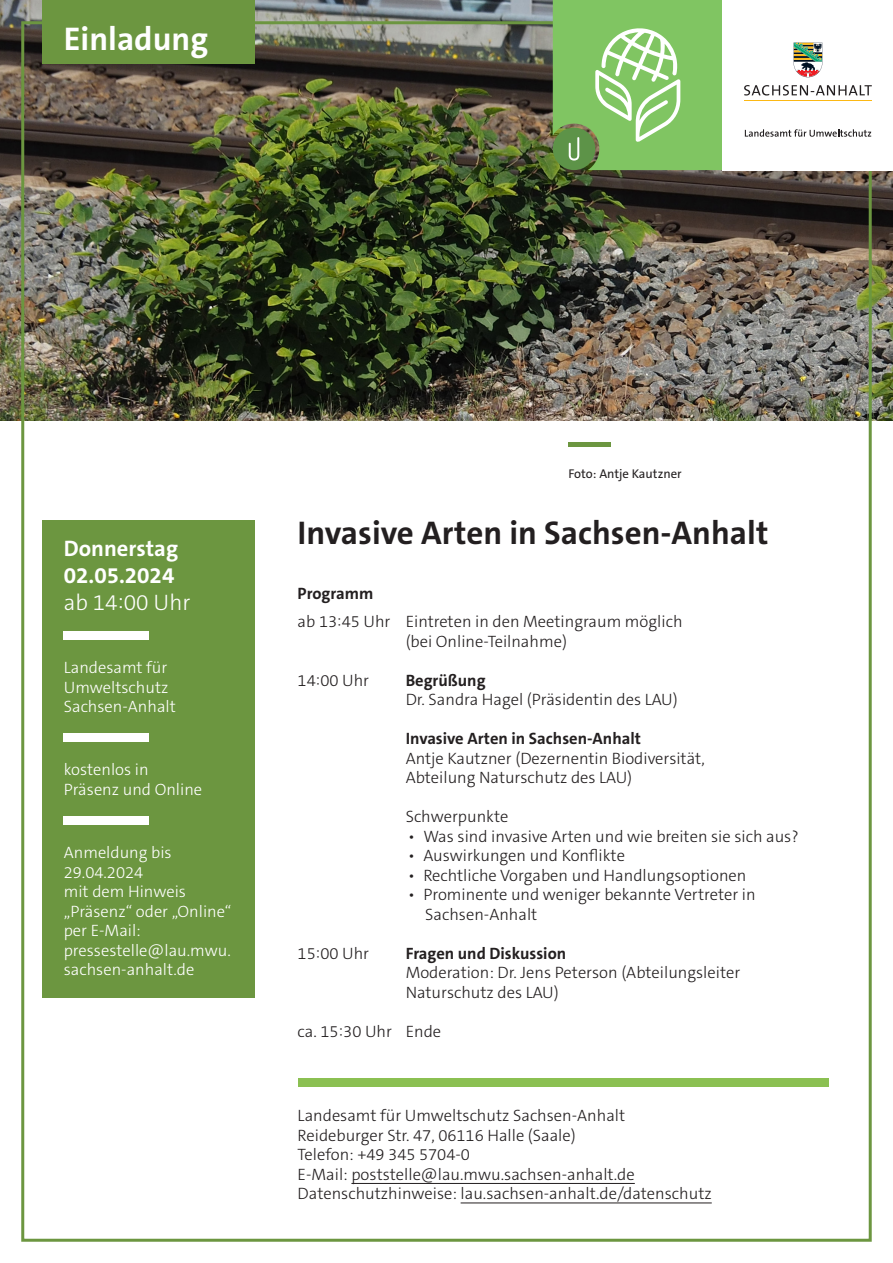
<style>
.page{position:relative;width:893px;height:1263px;background:#fff}
.page>*{position:absolute;margin:0;border:0;box-sizing:border-box;transform-origin:0 0}
.H2_Überschrift_schwarz{font:700 33px "The Sans C5";color:#231f20}
.H1-Überschrift{font:700 33px "The Sans C5";color:#fff}
.p-Hervorhebung_groß{font:700 22.5px "The Sans C5";color:#fff}
.p-Hervorhebung_groß-2{font:300 22.5px "The Sans C5";color:#fff}
.p-Fließtext{font:300 16.5px/19.5px "The Sans C5";color:#231f20}
.p-Fließtext-2{font:300 16.5px/19.5px "The Sans C5";color:#fff}
.p-Fließtext-3{font:700 16.5px "The Sans C5";color:#231f20}
.p_Hervorhebungen{font:700 16.5px "The Sans C5";color:#231f20}
.Copyright{font:12.75px "The Sans C4 s";color:#231f20}
.s1{font-weight:700}
</style>
<div class="page">
<img style="left:0;top:0;width:893px;height:421px">
<div style="left:43px;top:520px;width:212px;height:477px;background:#6c9640"></div>
<div style="left:64px;top:631px;width:85px;height:8px;background:#fff"></div>
<div style="left:64px;top:733px;width:85px;height:9px;background:#fff"></div>
<div style="left:64px;top:816px;width:85px;height:9px;background:#fff"></div>
<div style="left:298px;top:1078px;width:530px;height:8px;background:#8bc052"></div>
<hr style="left:351px;top:1183px;width:284px;height:1px;background:#231f20">
<hr style="left:461px;top:1202px;width:251px;height:1px;background:#231f20">
<svg style="left:553px;top:0;width:170px;height:170px;background:#8bc770"></svg>
<div style="left:723px;top:0;width:170px;height:170px;background:#fff"></div>
<svg style="left:744px;top:85px;width:128px;height:11px"></svg>
<hr style="left:744px;top:100px;width:128px;height:1px;background:#fcb814">
<svg style="left:794px;top:43px;width:28px;height:34px"></svg>
<svg style="left:745px;top:129px;width:126px;height:8px"></svg>
<div style="left:43px;top:0;width:212px;height:64px;background:#6c9640"></div>
<hr style="left:568px;top:443px;width:43px;height:4px;background:#6c9640">
<h1 class="H1-Überschrift" style="left:64px;top:18px;width:146px">Einladung</h1>
<p class="p-Hervorhebung_groß" style="left:64px;top:534px;width:116px">Donnerstag</p>
<p class="p-Hervorhebung_groß" style="left:64px;top:561px;width:112px">02.05.2024</p>
<p class="p-Hervorhebung_groß-2" style="left:64px;top:588px;width:128px">ab 14:00 Uhr</p>
<p class="p-Fließtext-2" style="left:64px;top:658px;width:114px">Landesamt für<br>Umweltschutz<br>Sachsen-Anhalt</p>
<p class="p-Fließtext-2" style="left:64px;top:760px;width:86px">kostenlos in</p>
<p class="p-Fließtext-2" style="left:64px;top:779px;width:140px">Präsenz und Online</p>
<p class="p-Fließtext-2" style="left:64px;top:843px;width:109px">Anmeldung bis<br>29.04.2024</p>
<p class="p-Fließtext-2" style="left:64px;top:882px;width:169px">mit dem Hinweis „Präsenz“ oder „Online“ per E-Mail:</p>
<p class="p-Fließtext-2" style="left:64px;top:940px;width:169px">pressestelle@lau.mwu. sachsen-anhalt.de</p>
<p class="Copyright" style="left:568px;top:465px;width:115px">Foto: Antje Kautzner</p>
<h2 class="H2_Überschrift_schwarz" style="left:298px;top:512px;width:472px">Invasive Arten in Sachsen-Anhalt</h2>
<p class="p_Hervorhebungen" style="left:298px;top:583px;width:77px">Programm</p>
<p class="p-Fließtext" style="left:298px;top:612px;width:386px;text-align:center">ab 13:45 Uhr Eintreten in den Meetingraum möglich (bei Online-Teilnahme)</p>
<p class="p-Fließtext" style="left:298px;top:670px;width:73px">14:00 Uhr</p>
<p class="p-Fließtext" style="left:406px;top:670px;width:274px"><span class="s1">Begrüßung<br></span>Dr. Sandra Hagel (Präsidentin des LAU)</p>
<p class="p-Fließtext-3" style="left:406px;top:728px;width:237px">Invasive Arten in Sachsen-Anhalt</p>
<p class="p-Fließtext" style="left:406px;top:748px;width:301px">Antje Kautzner (Dezernentin Biodiversität,<br>Abteilung Naturschutz des LAU)</p>
<p class="p-Fließtext" style="left:406px;top:807px;width:104px">Schwerpunkte</p>
<p class="p-Fließtext" style="left:408px;top:826px;width:392px">• Was sind invasive Arten und wie breiten sie sich aus?</p>
<p class="p-Fließtext" style="left:408px;top:846px;width:218px">• Auswirkungen und Konflikte</p>
<p class="p-Fließtext" style="left:408px;top:865px;width:340px">• Rechtliche Vorgaben und Handlungsoptionen</p>
<p class="p-Fließtext" style="left:425px;top:885px;width:332px;text-indent:-17px">• Prominente und weniger bekannte Vertreter in<br>Sachsen-Anhalt</p>
<p class="p-Fließtext" style="left:298px;top:943px;width:73px">15:00 Uhr</p>
<p class="p-Fließtext" style="left:406px;top:943px;width:336px"><span class="s1">Fragen und Diskussion<br></span>Moderation: Dr. Jens Peterson (Abteilungsleiter<br>Naturschutz des LAU)</p>
<p class="p-Fließtext" style="left:298px;top:1021px;width:145px">ca. 15:30 Uhr Ende</p>
<p class="p-Fließtext" style="left:298px;top:1106px;width:329px">Landesamt für Umweltschutz Sachsen-Anhalt</p>
<p class="p-Fließtext" style="left:298px;top:1125px;width:280px">Reideburger Str. 47, 06116 Halle (Saale)</p>
<p class="p-Fließtext" style="left:298px;top:1145px;width:174px">Telefon: +49 345 5704-0</p>
<p class="p-Fließtext" style="left:298px;top:1164px;width:339px">E-Mail: poststelle@lau.mwu.sachsen-anhalt.de</p>
<p class="p-Fließtext" style="left:298px;top:1184px;width:416px">Datenschutzhinweise: lau.sachsen-anhalt.de/datenschutz</p>
</div>
